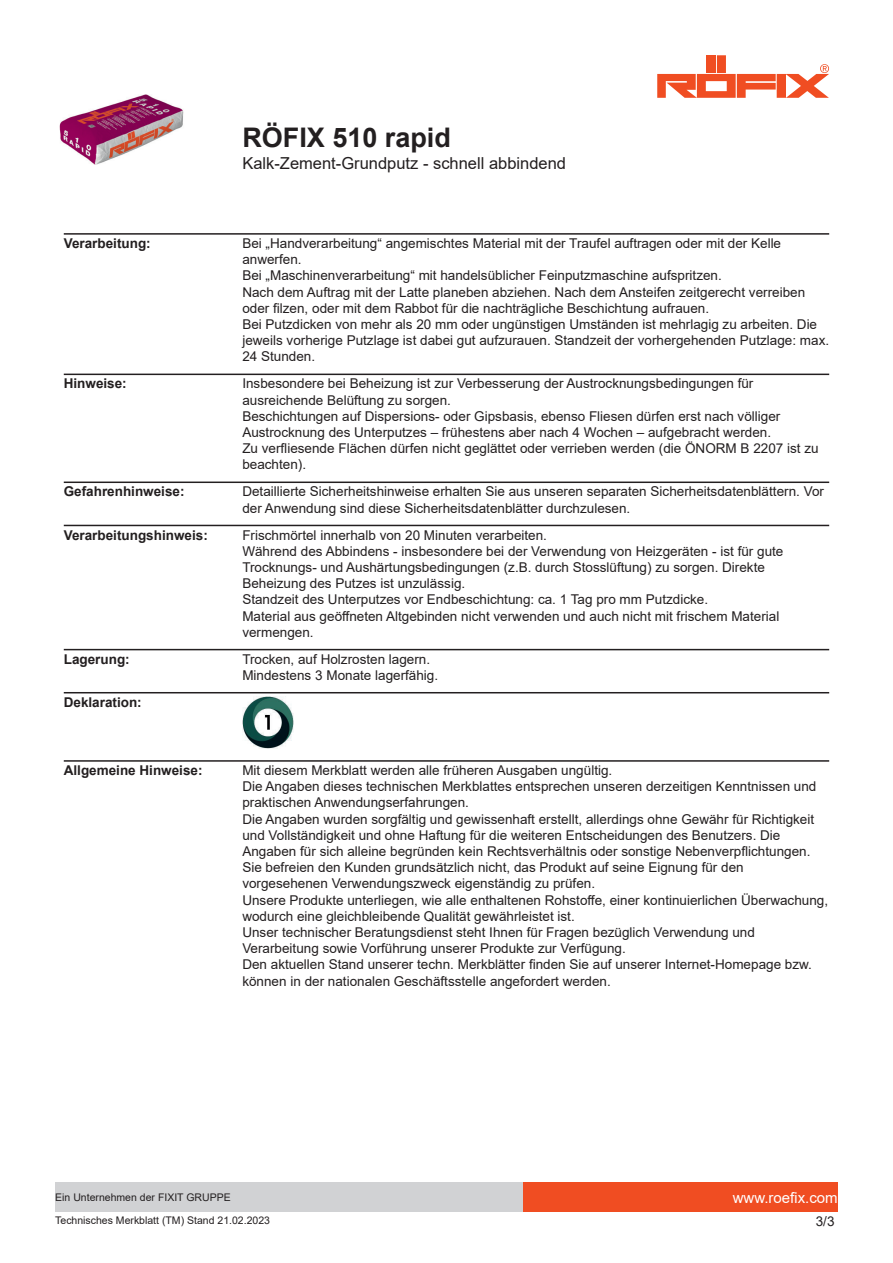
<style>
.page{position:relative;width:893px;height:1263px;background:#fff}
.page>*{position:absolute;margin:0;border:0;box-sizing:border-box;transform-origin:0 0}
.t1{font:700 27px "Arial";color:#231f20}
.t2{font:16.5px "Arial";color:#231f20}
.t3{font:15px "Arial";color:#fff}
.t4{font:13.5px/16.2px "Arial";color:#231f20}
.t5{font:700 13.5px "Arial";color:#231f20}
.t6{font:10.5px "Arial";color:#231f20}
</style>
<div class="page">
<img style="left:59px;top:95px;width:125px;height:70px">
<div style="left:717px;top:55px;width:9px;height:18px;background:#f04d22"></div>
<div style="left:707px;top:55px;width:9px;height:18px;background:#f04d22"></div>
<svg style="left:657px;top:64px;width:172px;height:34px"></svg>
<div style="left:523px;top:1182px;width:315px;height:30px;background:#f04d22"></div>
<div style="left:55px;top:1182px;width:468px;height:30px;background:#d1d2d4"></div>
<hr style="left:64px;top:233px;width:765px;height:2px;background:#231f20">
<hr style="left:64px;top:374px;width:765px;height:1px;background:#231f20">
<hr style="left:64px;top:481px;width:765px;height:2px;background:#231f20">
<hr style="left:64px;top:525px;width:765px;height:1px;background:#231f20">
<hr style="left:64px;top:649px;width:765px;height:1px;background:#231f20">
<hr style="left:64px;top:692px;width:765px;height:1px;background:#231f20">
<img style="left:242px;top:697px;width:51px;height:51px">
<hr style="left:64px;top:760px;width:765px;height:2px;background:#231f20">
<h1 class="t1" style="left:242px;top:119px;width:210px">RÖFIX 510 rapid</h1>
<p class="t2" style="left:242px;top:152px;width:325px">Kalk-Zement-Grundputz - schnell abbindend</p>
<p class="t5" style="left:64px;top:234px;width:89px">Verarbeitung:</p>
<p class="t4" style="left:242px;top:235px;width:588px">Bei „Handverarbeitung“ angemischtes Material mit der Traufel auftragen oder mit der Kelle anwerfen.<br>Bei „Maschinenverarbeitung“ mit handelsüblicher Feinputzmaschine aufspritzen.<br>Nach dem Auftrag mit der Latte planeben abziehen. Nach dem Ansteifen zeitgerecht verreiben oder filzen, oder mit dem Rabbot für die nachträgliche Beschichtung aufrauen.<br>Bei Putzdicken von mehr als 20 mm oder ungünstigen Umständen ist mehrlagig zu arbeiten. Die jeweils vorherige Putzlage ist dabei gut aufzurauen. Standzeit der vorhergehenden Putzlage: max.<br>24 Stunden.</p>
<p class="t5" style="left:64px;top:374px;width:65px">Hinweise:</p>
<p class="t4" style="left:242px;top:375px;width:578px">Insbesondere bei Beheizung ist zur Verbesserung der Austrocknungsbedingungen für ausreichende Belüftung zu sorgen.<br>Beschichtungen auf Dispersions- oder Gipsbasis, ebenso Fliesen dürfen erst nach völliger Austrocknung des Unterputzes – frühestens aber nach 4 Wochen – aufgebracht werden.<br>Zu verfliesende Flächen dürfen nicht geglättet oder verrieben werden (die ÖNORM B 2207 ist zu beachten).</p>
<p class="t5" style="left:64px;top:482px;width:122px">Gefahrenhinweise:</p>
<p class="t4" style="left:242px;top:483px;width:583px">Detaillierte Sicherheitshinweise erhalten Sie aus unseren separaten Sicherheitsdatenblättern. Vor der Anwendung sind diese Sicherheitsdatenblätter durchzulesen.</p>
<p class="t5" style="left:64px;top:525px;width:146px">Verarbeitungshinweis:</p>
<p class="t4" style="left:242px;top:527px;width:543px">Frischmörtel innerhalb von 20 Minuten verarbeiten.<br>Während des Abbindens - insbesondere bei der Verwendung von Heizgeräten - ist für gute Trocknungs- und Aushärtungsbedingungen (z.B. durch Stosslüftung) zu sorgen. Direkte Beheizung des Putzes ist unzulässig.<br>Standzeit des Unterputzes vor Endbeschichtung: ca. 1 Tag pro mm Putzdicke.<br>Material aus geöffneten Altgebinden nicht verwenden und auch nicht mit frischem Material vermengen.</p>
<p class="t5" style="left:64px;top:649px;width:68px">Lagerung:</p>
<p class="t4" style="left:242px;top:651px;width:197px">Trocken, auf Holzrosten lagern.<br>Mindestens 3 Monate lagerfähig.</p>
<p class="t5" style="left:64px;top:692px;width:80px">Deklaration:</p>
<p class="t5" style="left:64px;top:761px;width:140px">Allgemeine Hinweise:</p>
<p class="t4" style="left:242px;top:762px;width:587px">Mit diesem Merkblatt werden alle früheren Ausgaben ungültig.<br>Die Angaben dieses technischen Merkblattes entsprechen unseren derzeitigen Kenntnissen und praktischen Anwendungserfahrungen.<br>Die Angaben wurden sorgfältig und gewissenhaft erstellt, allerdings ohne Gewähr für Richtigkeit und Vollständigkeit und ohne Haftung für die weiteren Entscheidungen des Benutzers. Die Angaben für sich alleine begründen kein Rechtsverhältnis oder sonstige Nebenverpflichtungen.<br>Sie befreien den Kunden grundsätzlich nicht, das Produkt auf seine Eignung für den vorgesehenen Verwendungszweck eigenständig zu prüfen.<br>Unsere Produkte unterliegen, wie alle enthaltenen Rohstoffe, einer kontinuierlichen Überwachung, wodurch eine gleichbleibende Qualität gewährleistet ist.<br>Unser technischer Beratungsdienst steht Ihnen für Fragen bezüglich Verwendung und Verarbeitung sowie Vorführung unserer Produkte zur Verfügung.<br>Den aktuellen Stand unserer techn. Merkblätter finden Sie auf unserer Internet-Homepage bzw. können in der nationalen Geschäftsstelle angefordert werden.</p>
<p class="t6" style="left:55px;top:1190px;width:177px">Ein Unternehmen der FIXIT GRUPPE</p>
<p class="t3" style="left:733px;top:1187px;width:107px">www.roefix.com</p>
<p class="t6" style="left:55px;top:1213px;width:216px">Technisches Merkblatt (TM) Stand 21.02.2023</p>
<p class="t4" style="left:816px;top:1213px;width:20px">3/3</p>
</div>
